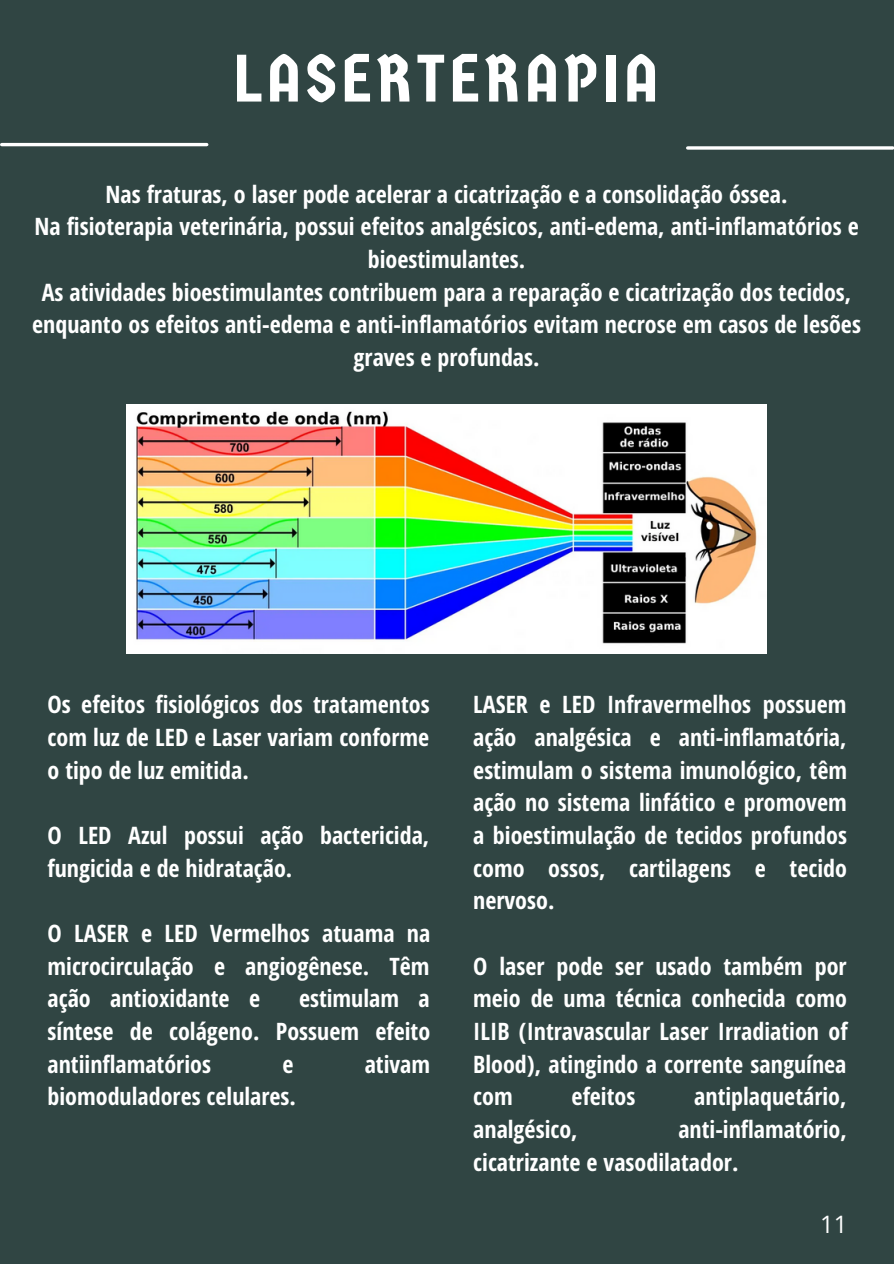
<style>
.page{position:relative;width:894px;height:1264px;background:#fff}
.page>*{position:absolute;margin:0;border:0;box-sizing:border-box;transform-origin:0 0}
.t1{font:66.9px "Germania One";letter-spacing:.07em;color:#fff}
.t2{font:700 24px/32.7px "Open Sans Hebrew Condensed";color:#fff;text-align:justify}
.t3{font:24px "Open Sans";color:#fff}
</style>
<div class="page">
<div style="left:0;top:0;width:893px;height:1263px;background:#304543"></div>
<hr style="left:2px;top:143px;width:205px;height:3px;background:#fff">
<svg style="left:687px;top:146px;width:205px;height:4px"></svg>
<img style="left:127px;top:404px;width:639px;height:249px">
<h1 class="t1" style="left:236px;top:41px;width:424px">LASERTERAPIA</h1>
<p class="t2" style="left:32px;top:177px;width:830px;text-align:center">Nas fraturas, o laser pode acelerar a cicatrização e a consolidação óssea.<br>Na fisioterapia veterinária, possui efeitos analgésicos, anti-edema, anti-inflamatórios e bioestimulantes.<br>As atividades bioestimulantes contribuem para a reparação e cicatrização dos tecidos, enquanto os efeitos anti-edema e anti-inflamatórios evitam necrose em casos de lesões graves e profundas.</p>
<p class="t2" style="left:48px;top:687px;width:383px">Os efeitos fisiológicos dos tratamentos com luz de LED e Laser variam conforme o tipo de luz emitida.</p>
<p class="t2" style="left:48px;top:818px;width:383px">O LED Azul possui ação bactericida, fungicida e de hidratação.</p>
<p class="t2" style="left:48px;top:916px;width:384px">O LASER e LED Vermelhos atuama na microcirculação e angiogênese. Têm ação antioxidante e</p>
<p class="t2" style="left:48px;top:981px;width:384px;text-indent:251px">estimulam a síntese de colágeno. Possuem efeito antiinflamatórios</p>
<p class="t2" style="left:282px;top:1047px;width:13px">e</p>
<p class="t2" style="left:364px;top:1047px;width:67px">ativam</p>
<p class="t2" style="left:48px;top:1079px;width:250px">biomoduladores celulares.</p>
<p class="t2" style="left:473px;top:687px;width:375px">LASER e LED Infravermelhos possuem ação analgésica e anti-inflamatória, estimulam o sistema imunológico, têm ação no sistema linfático e promovem a bioestimulação de tecidos profundos como ossos, cartilagens e tecido nervoso.</p>
<p class="t2" style="left:473px;top:949px;width:375px">O laser pode ser usado também por meio de uma técnica conhecida como ILIB (Intravascular Laser Irradiation of Blood), atingindo a corrente sanguínea com</p>
<p class="t2" style="left:571px;top:1079px;width:65px">efeitos</p>
<p class="t2" style="left:694px;top:1079px;width:154px">antiplaquetário,</p>
<p class="t2" style="left:473px;top:1112px;width:106px">analgésico,</p>
<p class="t2" style="left:473px;top:1112px;width:375px;text-indent:205px">anti-inflamatório, cicatrizante e vasodilatador.</p>
<p class="t3" style="left:819px;top:1206px;width:29px">11</p>
</div>
